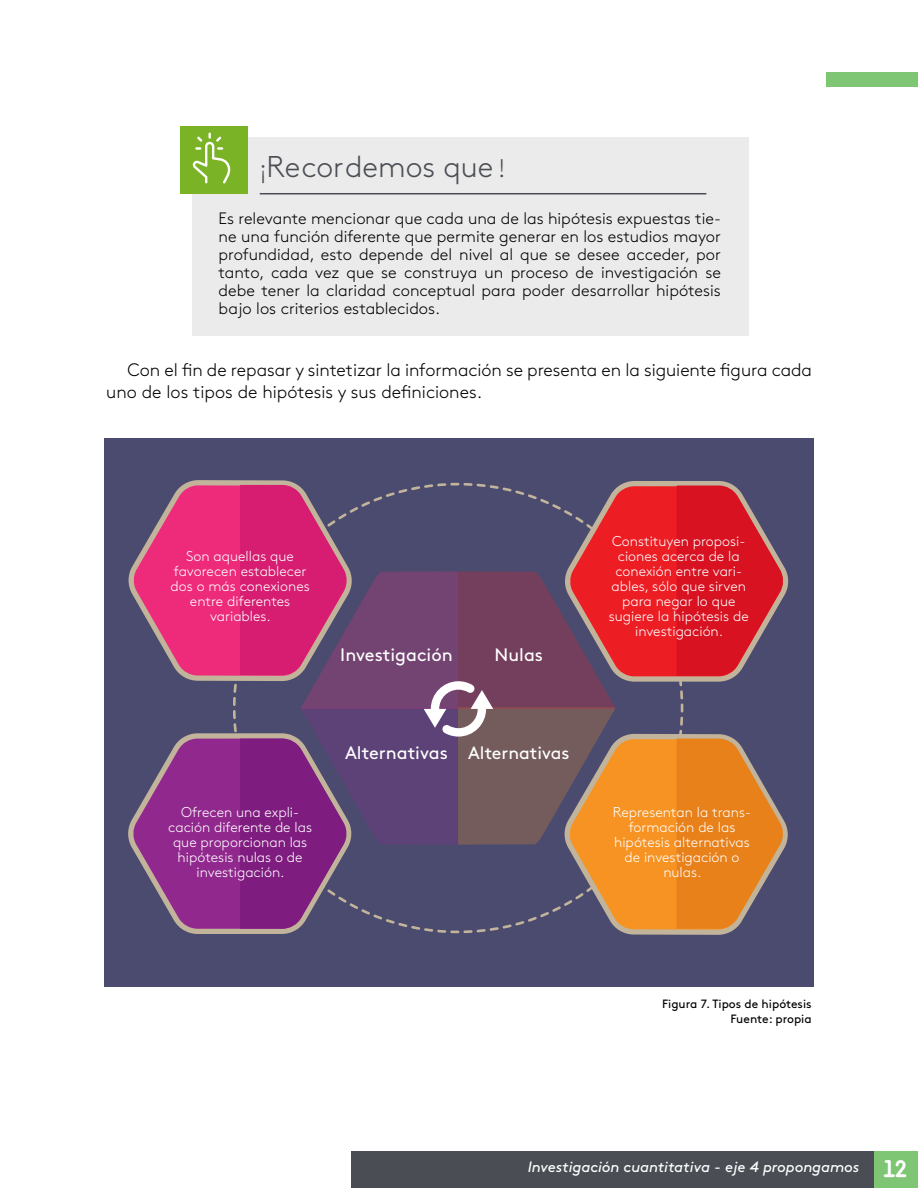
<style>
.page{position:relative;width:918px;height:1188px;background:#fff}
.page>*{position:absolute;margin:0;border:0;box-sizing:border-box;transform-origin:0 0}
.t1{font:300 30px "Brown Std";color:#4a4d54}
.t2{font:300 18px/21.6px "Brown Std";letter-spacing:-.005em;color:#000}
.t3{font:18px "Brown Std";color:#fff}
.t4{font:300 16.5px/18px "Brown Std";color:#000;text-align:justify}
.t5{font:italic 15px "Brown Std";letter-spacing:-.005em;color:#fff}
.t6{font:300 14.25px/15px "Brown Std";color:#fff;text-align:center}
.t7{font:12px/14.4px "Brown Std";color:#000;text-align:right}
.s1{font-size:25.5px}
.s2{font-size:17.7px}
.s3{font-family:"Areandina Voz";font-style:normal;font-size:24px}
</style>
<div class="page">
<div style="left:826px;top:72px;width:92px;height:15px;background:#7ec673"></div>
<div style="left:873px;top:1151px;width:45px;height:37px;background:#7ec673"></div>
<div style="left:351px;top:1151px;width:522px;height:37px;background:#4a4d54"></div>
<div style="left:192px;top:137px;width:556px;height:198px;background:#ebebeb"></div>
<div style="left:180px;top:126px;width:68px;height:68px;background:#7ab326"></div>
<hr style="left:260px;top:193px;width:446px;height:1px;background:#4a4d54">
<svg style="left:193px;top:133px;width:37px;height:50px"></svg>
<div style="left:104px;top:438px;width:710px;height:549px;background:#4b4b70"></div>
<svg style="left:128px;top:824px;width:164px;height:110px"></svg>
<svg style="left:128px;top:480px;width:166px;height:109px"></svg>
<svg style="left:623px;top:829px;width:165px;height:106px"></svg>
<svg style="left:130px;top:483px;width:657px;height:449px"></svg>
<h1 class="t1" style="left:260px;top:150px;width:246px"><span class="s1">¡</span>Recordemos que <span class="s1">!</span></h1>
<p class="t4" style="left:219px;top:210px;width:504px">Es relevante mencionar que cada una de las hipótesis expuestas tie&shy;ne una función diferente que permite generar en los estudios mayor profundidad, esto depende del nivel al que se desee acceder, por tanto, cada vez que se construya un proceso de investigación se debe tener la claridad conceptual para poder desarrollar hipótesis bajo los criterios establecidos.</p>
<p class="t2" style="left:106px;top:360px;width:707px;text-indent:21px">Con el fin de repasar y sintetizar la información se presenta en la siguiente figura cada uno de los tipos de hipótesis y sus definiciones.</p>
<p class="t6" style="left:171px;top:549px;width:141px">Son aquellas que favorecen establecer dos o más conexiones entre diferentes variables.</p>
<p class="t3" style="left:340px;top:644px;width:114px">Investigación</p>
<p class="t3" style="left:495px;top:644px;width:50px">Nulas</p>
<p class="t3" style="left:345px;top:743px;width:226px">Alternativas <span class="s2">Alternativas</span></p>
<p class="t6" style="left:609px;top:534px;width:141px">Constituyen proposi&shy;ciones acerca de la conexión entre vari&shy;ables, sólo que sirven para negar lo que sugiere la hipótesis de investigación.</p>
<p class="t6" style="left:168px;top:805px;width:145px">Ofrecen una expli&shy;cación diferente de las que proporcionan las hipótesis nulas o de investigación.</p>
<p class="t6" style="left:613px;top:805px;width:140px">Representan la trans&shy;formación de las hipótesis alternativas de investigación o nulas.</p>
<p class="t7" style="left:662px;top:997px;width:151px">Figura 7. Tipos de hipótesis<br>Fuente: propia</p>
<p class="t5" style="left:528px;top:1158px;width:381px">Investigación cuantitativa - eje 4 propongamos <span class="s3">12</span></p>
</div>
